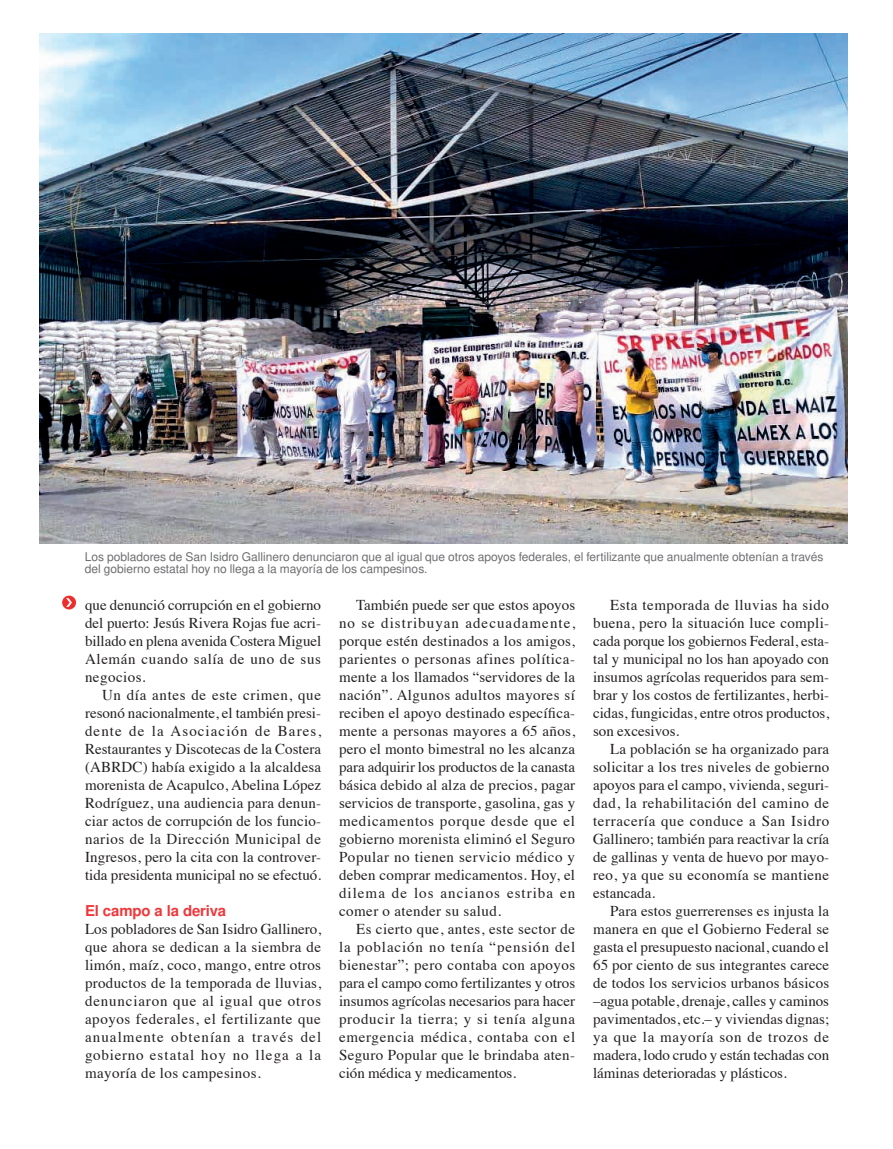
<style>
.page{position:relative;width:893px;height:1149px;background:#fff}
.page>*{position:absolute;margin:0;border:0;box-sizing:border-box;transform-origin:0 0}
.t1{font:15px/18px "Times";letter-spacing:.01em;color:#231f20;text-align:justify}
.t2{font:700 15px "Nimbus San L";letter-spacing:-.01em;color:#ee393c}
.t3{font:12px/12px "Nimbus San L";color:#6c6d70}
</style>
<div class="page">
<div style="left:62px;top:595px;width:14px;height:14px;background:#ee2d2d;border-radius:50%"></div>
<svg style="left:66px;top:598px;width:6px;height:9px"></svg>
<img style="left:39px;top:33px;width:808px;height:510px">
<p class="t3" style="left:85px;top:550px;width:740px">Los pobladores de San Isidro Gallinero denunciaron que al igual que otros apoyos federales, el fertilizante que anualmente obtenían a través del gobierno estatal hoy no llega a la mayoría de los campesinos.</p>
<p class="t1" style="left:85px;top:594px;width:238px">que denunció corrupción en el gobierno del puerto: Jesús Rivera Rojas fue acri&shy;billado en plena avenida Costera Miguel Alemán cuando salía de uno de sus negocios.</p>
<p class="t1" style="left:85px;top:684px;width:238px;text-indent:17px">Un día antes de este crimen, que resonó nacionalmente, el también presi&shy;dente de la Asociación de Bares, Restaurantes y Discotecas de la Costera (ABRDC) había exigido a la alcaldesa morenista de Acapulco, Abelina López Rodríguez, una audiencia para denun&shy;ciar actos de corrupción de los funcio&shy;narios de la Dirección Municipal de Ingresos, pero la cita con la controver&shy;tida presidenta municipal no se efectuó.</p>
<p class="t2" style="left:85px;top:899px;width:143px">El campo a la deriva</p>
<p class="t1" style="left:85px;top:918px;width:238px">Los pobladores de San Isidro Gallinero, que ahora se dedican a la siembra de limón, maíz, coco, mango, entre otros productos de la temporada de lluvias, denunciaron que al igual que otros apoyos federales, el fertilizante que anualmente obtenían a través del gobierno estatal hoy no llega a la mayoría de los campesinos.</p>
<p class="t1" style="left:339px;top:594px;width:238px;text-indent:17px">También puede ser que estos apoyos no se distribuyan adecuadamente, porque estén destinados a los amigos, parientes o personas afines política&shy;mente a los llamados “servidores de la nación”. Algunos adultos mayores sí reciben el apoyo destinado específica&shy;mente a personas mayores a 65 años, pero el monto bimestral no les alcanza para adquirir los productos de la canasta básica debido al alza de precios, pagar servicios de transporte, gasolina, gas y medicamentos porque desde que el gobierno morenista eliminó el Seguro Popular no tienen servicio médico y deben comprar medicamentos. Hoy, el dilema de los ancianos estriba en comer o atender su salud.</p>
<p class="t1" style="left:339px;top:918px;width:238px;text-indent:17px">Es cierto que, antes, este sector de la población no tenía “pensión del bienestar”; pero contaba con apoyos para el campo como fertilizantes y otros insumos agrícolas necesarios para hacer producir la tierra; y si tenía alguna emergencia médica, contaba con el Seguro Popular que le brindaba aten&shy;ción médica y medicamentos.</p>
<p class="t1" style="left:593px;top:594px;width:238px;text-indent:17px">Esta temporada de lluvias ha sido buena, pero la situación luce compli&shy;cada porque los gobiernos Federal, esta&shy;tal y municipal no los han apoyado con insumos agrícolas requeridos para sem&shy;brar y los costos de fertilizantes, herbi&shy;cidas, fungicidas, entre otros productos, son excesivos.</p>
<p class="t1" style="left:593px;top:738px;width:238px;text-indent:17px">La población se ha organizado para solicitar a los tres niveles de gobierno apoyos para el campo, vivienda, seguri&shy;dad, la rehabilitación del camino de terracería que conduce a San Isidro Gallinero; también para reactivar la cría de gallinas y venta de huevo por mayo&shy;reo, ya que su economía se mantiene estancada.</p>
<p class="t1" style="left:593px;top:900px;width:238px;text-indent:17px">Para estos guerrerenses es injusta la manera en que el Gobierno Federal se gasta el presupuesto nacional, cuando el 65 por ciento de sus integrantes carece de todos los servicios urbanos básicos –agua potable, drenaje, calles y caminos pavimentados, etc.– y viviendas dignas; ya que la mayoría son de trozos de madera, lodo crudo y están techadas con láminas deterioradas y plásticos.</p>
</div>
